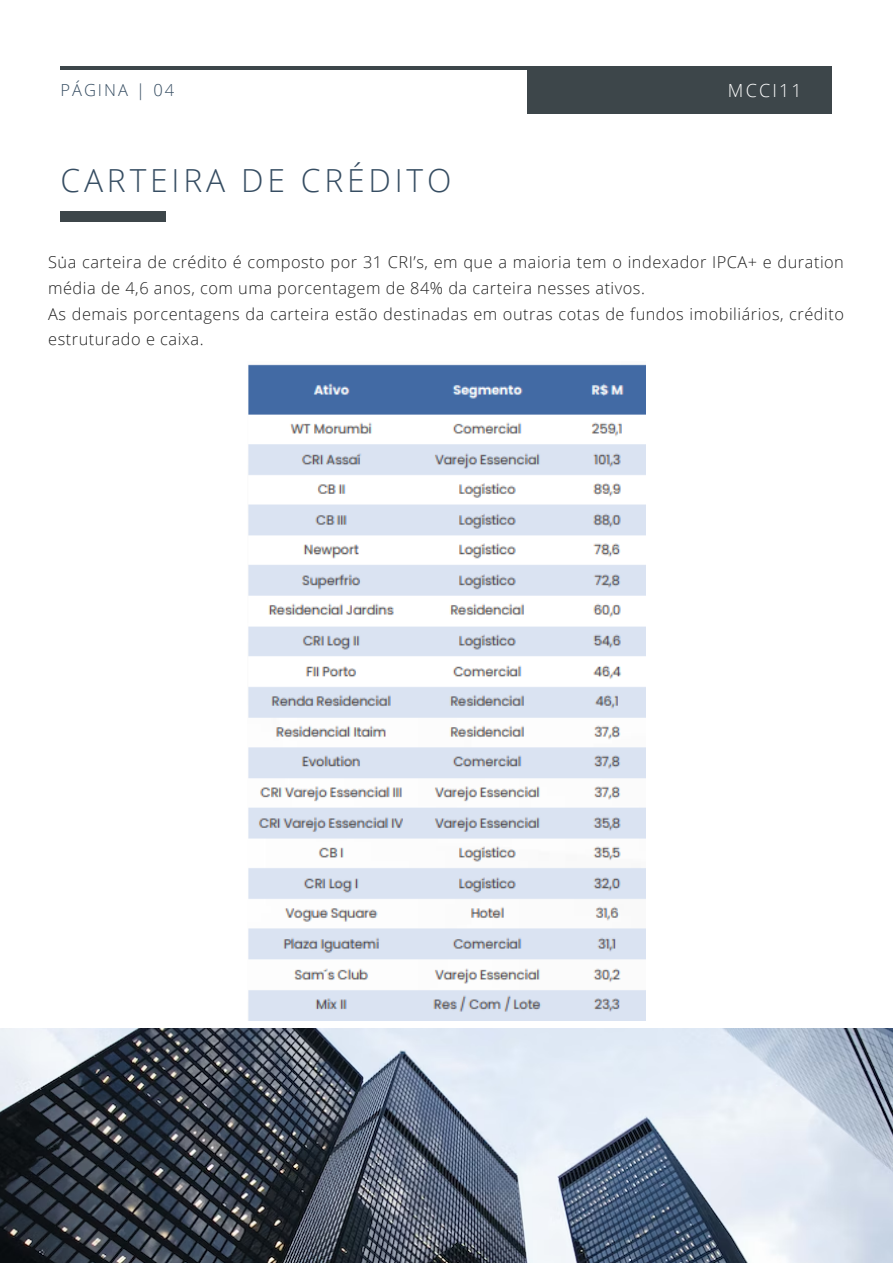
<style>
.page{position:relative;width:893px;height:1264px;background:#fff}
.page>*{position:absolute;margin:0;border:0;box-sizing:border-box;transform-origin:0 0}
.t1{font:300 31.8px "Open Sans";letter-spacing:.12em;color:#364d62}
.t2{font:300 18px "Open Sans";letter-spacing:.12em;color:#fff}
.t3{font:300 18px "Open Sans";color:#222}
.t4{font:300 16.5px "Open Sans";letter-spacing:.12em;color:#364d62}
.t5{font:300 16.35px/25.8px "Open Sans";letter-spacing:.03em;color:#222}
</style>
<div class="page">
<hr style="left:60px;top:66px;width:770px;height:4px;background:#3d464a">
<div style="left:527px;top:66px;width:305px;height:47px;background:#3d464a"></div>
<img style="left:0;top:1028px;width:892px;height:234px">
<div style="left:60px;top:212px;width:106px;height:10px;background:#3d464a"></div>
<img style="left:248px;top:364px;width:397px;height:656px">
<p class="t4" style="left:60px;top:79px;width:115px">PÁGINA | 04</p>
<p class="t2" style="left:727px;top:78px;width:75px">MCCI11</p>
<p class="t1" style="left:60px;top:158px;width:392px">CARTEIRA DE CRÉDITO</p>
<p class="t5" style="left:48px;top:248px;width:797px">Sua carteira de crédito é composto por 31 CRI’s, em que a maioria tem o indexador IPCA+ e duration média de 4,6 anos, com uma porcentagem de 84% da carteira nesses ativos.</p>
<p class="t5" style="left:48px;top:300px;width:797px">As demais porcentagens da carteira estão destinadas em outras cotas de fundos imobiliários, crédito estruturado e caixa.</p>
<p class="t3" style="left:60px;top:239px;width:6px">.</p>
</div>
